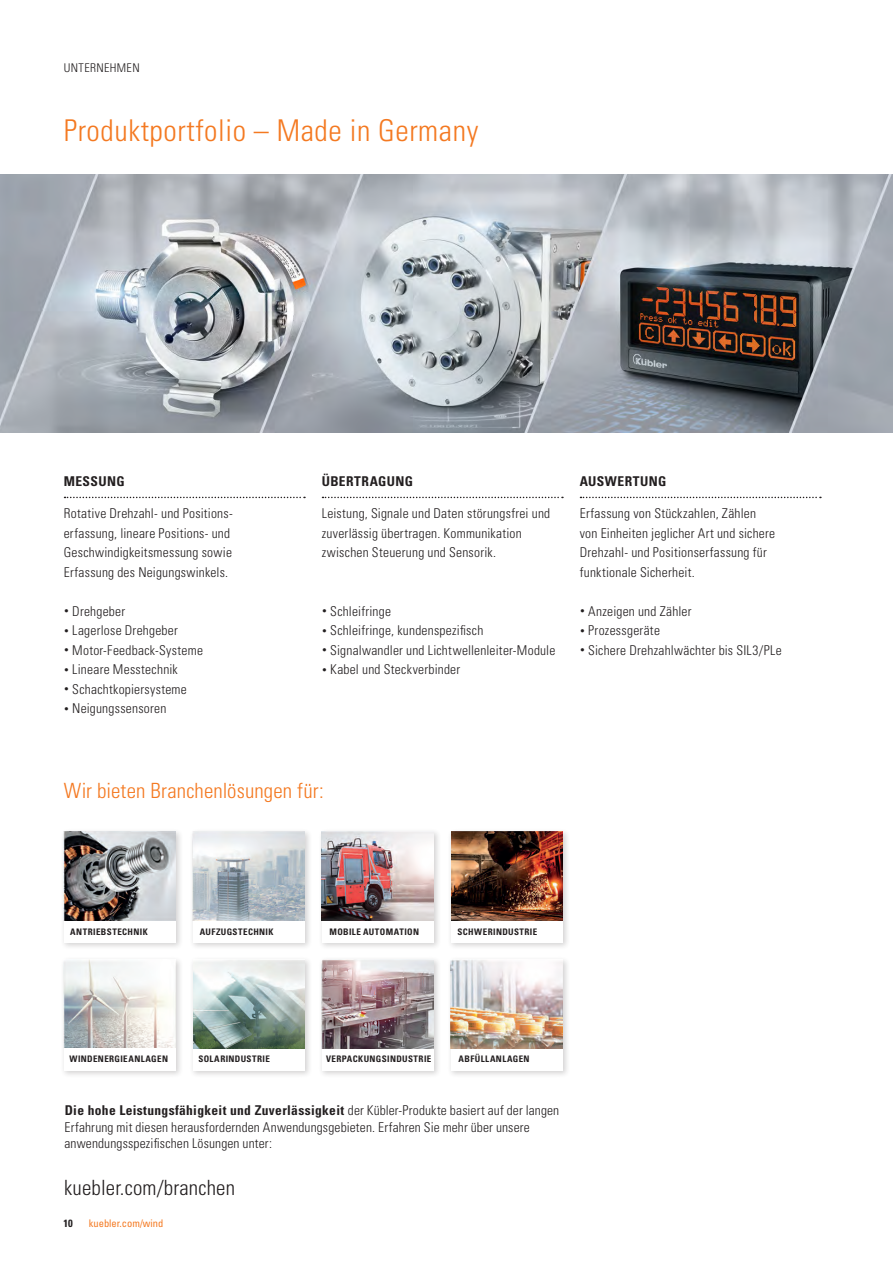
<style>
.page{position:relative;width:893px;height:1263px;background:#fff}
.page>*{position:absolute;margin:0;border:0;box-sizing:border-box;transform-origin:0 0}
.t1{font:300 condensed 30px "Univers LT Std";letter-spacing:.02em;color:#f47921}
.t2{font:300 condensed 21px "Univers LT Std";letter-spacing:.005em;color:#f47921}
.t3{font:300 condensed 21px "Univers LT Std";letter-spacing:.01em;color:#231f20}
.t4{font:300 condensed 13.5px/19.5px "Univers LT Std";letter-spacing:.015em;color:#231f20}
.t5{font:700 condensed 13.5px "Univers LT Std";letter-spacing:.025em;color:#231f20}
.t6{font:300 condensed 12px "Univers LT Std";letter-spacing:.03em;color:#231f20}
.t7{font:condensed 10.5px "Univers LT Std";color:#f47921}
.t8{font:700 condensed 10.5px "Univers LT Std";color:#231f20}
.Branchenicons{font:700 condensed 9px "Univers LT Std";letter-spacing:.04em;color:#231f20}
.s1{font-size:9px}
.s2{font-weight:700}
</style>
<div class="page">
<img style="left:0;top:175px;width:893px;height:257px">
<div style="left:60px;top:828px;width:124px;height:122px;background:#231f20;opacity:.2"></div>
<div style="left:64px;top:832px;width:112px;height:110px;background:#fff"></div>
<div style="left:60px;top:957px;width:124px;height:121px;background:#231f20;opacity:.2"></div>
<div style="left:64px;top:960px;width:112px;height:111px;background:#fff"></div>
<div style="left:189px;top:828px;width:124px;height:122px;background:#231f20;opacity:.2"></div>
<div style="left:193px;top:832px;width:112px;height:110px;background:#fff"></div>
<div style="left:189px;top:957px;width:124px;height:121px;background:#231f20;opacity:.2"></div>
<div style="left:193px;top:960px;width:112px;height:111px;background:#fff"></div>
<div style="left:318px;top:828px;width:123px;height:122px;background:#231f20;opacity:.2"></div>
<div style="left:322px;top:832px;width:112px;height:110px;background:#fff"></div>
<div style="left:318px;top:957px;width:123px;height:121px;background:#231f20;opacity:.2"></div>
<div style="left:322px;top:960px;width:112px;height:111px;background:#fff"></div>
<div style="left:447px;top:828px;width:123px;height:122px;background:#231f20;opacity:.2"></div>
<div style="left:451px;top:832px;width:112px;height:110px;background:#fff"></div>
<div style="left:447px;top:957px;width:123px;height:121px;background:#231f20;opacity:.2"></div>
<div style="left:451px;top:960px;width:112px;height:111px;background:#fff"></div>
<img style="left:64px;top:832px;width:112px;height:89px">
<img style="left:64px;top:959px;width:112px;height:89px">
<img style="left:322px;top:832px;width:112px;height:88px">
<img style="left:193px;top:832px;width:112px;height:89px">
<img style="left:451px;top:832px;width:112px;height:89px">
<img style="left:193px;top:959px;width:112px;height:89px">
<img style="left:451px;top:959px;width:112px;height:89px">
<img style="left:322px;top:959px;width:112px;height:89px">
<svg style="left:65px;top:497px;width:240px;height:1px"></svg>
<svg style="left:322px;top:497px;width:241px;height:1px"></svg>
<svg style="left:580px;top:497px;width:241px;height:1px"></svg>
<p class="t6" style="left:64px;top:61px;width:77px">UNTERNEHMEN</p>
<p class="t1" style="left:64px;top:112px;width:416px">Produktportfolio – Made in Germany</p>
<p class="t5" style="left:64px;top:473px;width:62px">MESSUNG</p>
<p class="t4" style="left:64px;top:504px;width:171px">Rotative Drehzahl- und Positions&shy;erfassung, lineare Positions- und Geschwindigkeitsmessung sowie Erfassung des Neigungswinkels.</p>
<p class="t4" style="left:64px;top:601px;width:63px"><span class="s1">•</span> Drehgeber</p>
<p class="t4" style="left:64px;top:621px;width:116px"><span class="s1">•</span> Lagerlose Drehgeber</p>
<p class="t4" style="left:64px;top:640px;width:141px"><span class="s1">•</span> Motor-Feedback-Systeme</p>
<p class="t4" style="left:64px;top:660px;width:115px"><span class="s1">•</span> Lineare Messtechnik</p>
<p class="t4" style="left:64px;top:679px;width:125px"><span class="s1">•</span> Schachtkopiersysteme</p>
<p class="t4" style="left:64px;top:699px;width:104px"><span class="s1">•</span> Neigungssensoren</p>
<p class="t5" style="left:322px;top:473px;width:93px">ÜBERTRAGUNG</p>
<p class="t4" style="left:322px;top:504px;width:230px">Leistung, Signale und Daten störungsfrei und zuverlässig übertragen. Kommunikation zwischen Steuerung und Sensorik.</p>
<p class="t4" style="left:322px;top:601px;width:71px"><span class="s1">•</span> Schleifringe</p>
<p class="t4" style="left:322px;top:621px;width:163px"><span class="s1">•</span> Schleifringe, kundenspezifisch</p>
<p class="t4" style="left:322px;top:640px;width:235px"><span class="s1">•</span> Signalwandler und Lichtwellenleiter-Module</p>
<p class="t4" style="left:322px;top:660px;width:140px"><span class="s1">•</span> Kabel und Steckverbinder</p>
<p class="t5" style="left:580px;top:473px;width:88px">AUSWERTUNG</p>
<p class="t4" style="left:580px;top:504px;width:197px">Erfassung von Stückzahlen, Zählen von Einheiten jeglicher Art und sichere Drehzahl- und Positionserfassung für funktionale Sicherheit.</p>
<p class="t4" style="left:580px;top:601px;width:113px"><span class="s1">•</span> Anzeigen und Zähler</p>
<p class="t4" style="left:580px;top:621px;width:82px"><span class="s1">•</span> Prozessgeräte</p>
<p class="t4" style="left:580px;top:640px;width:204px"><span class="s1">•</span> Sichere Drehzahlwächter bis SIL3/PLe</p>
<p class="t2" style="left:64px;top:778px;width:261px">Wir bieten Branchenlösungen für:</p>
<p class="Branchenicons" style="left:70px;top:926px;width:79px">ANTRIEBSTECHNIK</p>
<p class="Branchenicons" style="left:200px;top:926px;width:75px">AUFZUGSTECHNIK</p>
<p class="Branchenicons" style="left:70px;top:1054px;width:100px">WINDENERGIEANLAGEN</p>
<p class="Branchenicons" style="left:198px;top:1054px;width:73px">SOLARINDUSTRIE</p>
<p class="Branchenicons" style="left:330px;top:926px;width:91px">MOBILE AUTOMATION</p>
<p class="Branchenicons" style="left:458px;top:926px;width:81px">SCHWERINDUSTRIE</p>
<p class="Branchenicons" style="left:326px;top:1054px;width:107px">VERPACKUNGSINDUSTRIE</p>
<p class="Branchenicons" style="left:459px;top:1054px;width:73px">ABFÜLLANLAGEN</p>
<p class="t4" style="left:64px;top:1102px;width:496px;line-height:16.5px"><span class="s2">Die hohe Leistungsfähigkeit und Zuverlässigkeit</span> der Kübler-Produkte basiert auf der langen<br>Erfahrung mit diesen herausfordernden Anwendungsgebieten. Erfahren Sie mehr über unsere anwendungsspezifischen Lösungen unter:</p>
<p class="t3" style="left:64px;top:1175px;width:172px">kuebler.com/branchen</p>
<p class="t8" style="left:63px;top:1216px;width:11px">10</p>
<p class="t7" style="left:89px;top:1216px;width:76px">kuebler.com/wind</p>
</div>
